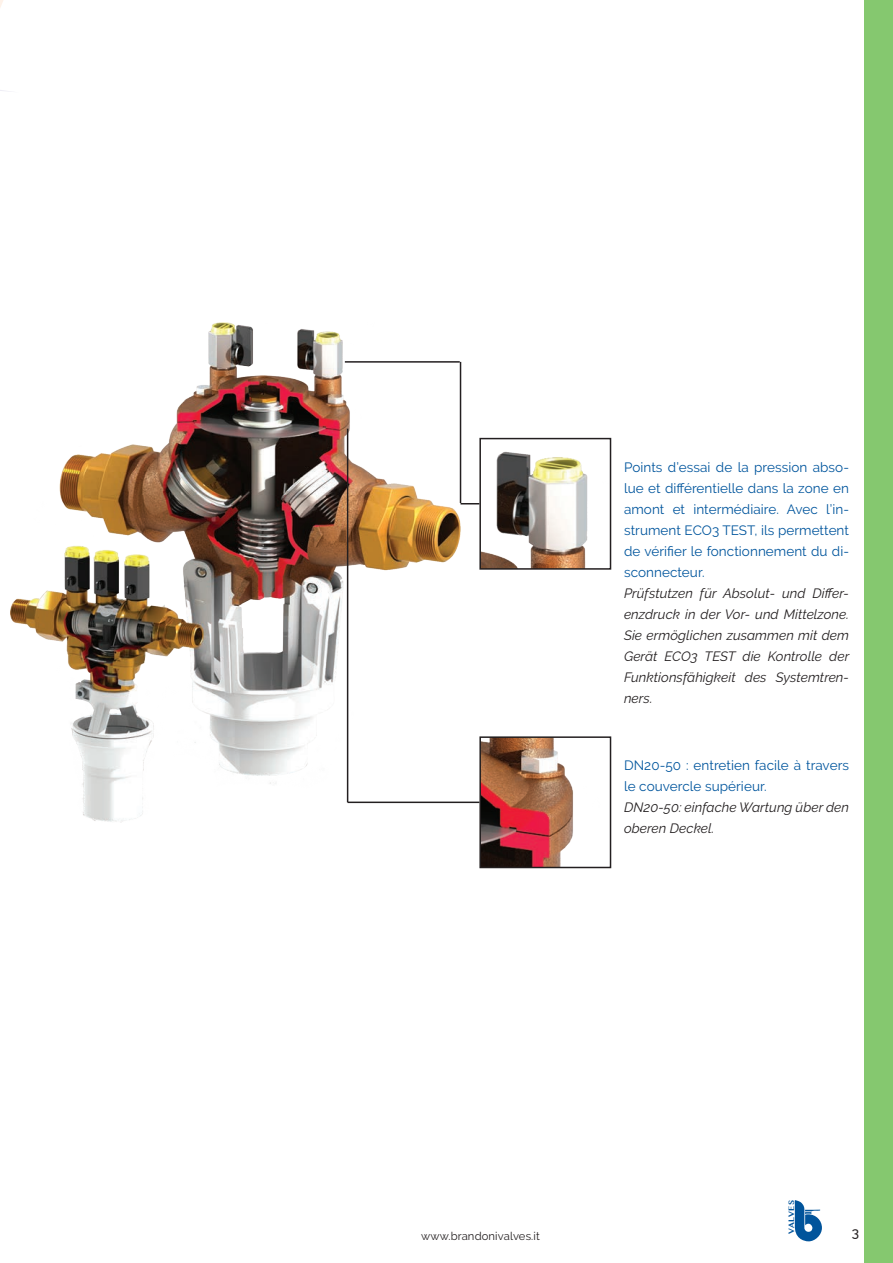
<style>
.page{position:relative;width:893px;height:1263px;background:#fff}
.page>*{position:absolute;margin:0;border:0;box-sizing:border-box;transform-origin:0 0}
.t1{font:13.5px/21px "Raleway";letter-spacing:.005em;color:#01559d;text-align:justify}
.t2{font:italic 13.5px/21px "Raleway";letter-spacing:.005em;color:#231f20;text-align:justify}
.t3{font:500 13.5px "Raleway";color:#231f20}
.t4{font:11.25px "Raleway";letter-spacing:.01em;color:#231f20}
.t5{font:700 7.8px "Lao MN";color:#01549b}
</style>
<div class="page">
<svg style="left:0;top:0;width:10px;height:92px"></svg>
<img style="left:482px;top:451px;width:106px;height:116px">
<div style="left:479px;top:438px;width:132px;height:132px;border:2px solid #231f20"></div>
<img style="left:482px;top:739px;width:91px;height:126px">
<div style="left:479px;top:736px;width:132px;height:132px;border:2px solid #231f20"></div>
<img style="left:11px;top:323px;width:455px;height:500px">
<svg style="left:460px;top:503px;width:19px;height:1px"></svg>
<hr style="left:460px;top:362px;width:1px;height:141px;background:#231f20">
<hr style="left:345px;top:361px;width:115px;height:2px;background:#231f20">
<hr style="left:348px;top:801px;width:131px;height:2px;background:#231f20">
<hr style="left:347px;top:429px;width:1px;height:373px;background:#231f20">
<svg style="left:794px;top:1200px;width:28px;height:41px"></svg>
<div style="left:864px;top:0;width:29px;height:1263px;background:#85c86f"></div>
<p class="t1" style="left:624px;top:456px;width:227px">Points d’essai de la pression abso&shy;lue et différentielle dans la zone en amont et intermédiaire. Avec l’in&shy;strument ECO3 TEST, ils permettent de vérifier le fonctionnement du di&shy;sconnecteur.</p>
<p class="t2" style="left:624px;top:582px;width:227px">Prüfstutzen für Absolut- und Differ&shy;enzdruck in der Vor- und Mittelzone.<br>Sie ermöglichen zusammen mit dem Gerät ECO3 TEST die Kontrolle der Funktionsfähigkeit des Systemtren&shy;ners.</p>
<p class="t1" style="left:624px;top:755px;width:227px">DN20-50 : entretien facile à travers le couvercle supérieur.</p>
<p class="t2" style="left:624px;top:797px;width:227px">DN20-50: einfache Wartung über den oberen Deckel.</p>
<p class="t5" style="left:786px;top:1233px;width:35px;rotate:-90deg">VALVES</p>
<p class="t4" style="left:421px;top:1229px;width:120px">www.brandonivalves.it</p>
<p class="t3" style="left:852px;top:1225px;width:9px">3</p>
</div>
